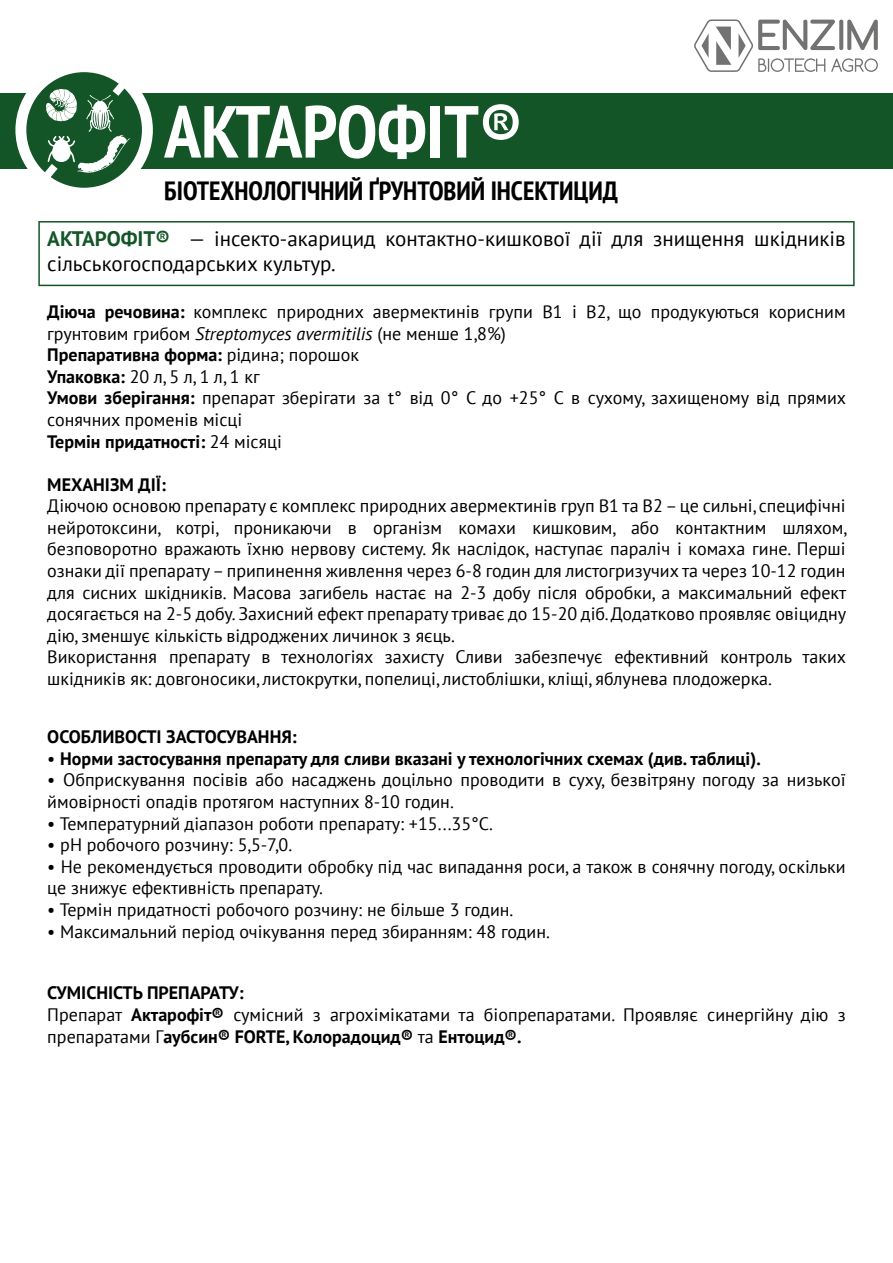
<style>
.page{position:relative;width:893px;height:1263px;background:#fff}
.page>*{position:absolute;margin:0;border:0;box-sizing:border-box;transform-origin:0 0}
.t1{font:700 condensed 73.5px "PT Sans";color:#fff}
.t2{font:700 condensed 26.4px "PT Sans";color:#000}
.t3{font:21px/25.2px "PT Sans";color:#000}
.t4{font:18px/21.6px "PT Sans";color:#000}
.t5{font:700 18px "PT Sans";color:#000}
.s1{font-weight:700;color:#145528}
.s2{font-weight:700}
.s3{font-style:italic}
.s4{font-weight:400}
</style>
<div class="page">
<div style="left:0;top:94px;width:893px;height:75px;background:#145528"></div>
<svg style="left:38px;top:221px;width:817px;height:65px"></svg>
<svg style="left:15px;top:72px;width:138px;height:116px"></svg>
<svg style="left:694px;top:20px;width:184px;height:52px"></svg>
<h1 class="t1" style="left:164px;top:83px;width:360px">АКТАРОФІТ®</h1>
<h2 class="t2" style="left:164px;top:173px;width:455px">БІОТЕХНОЛОГІЧНИЙ ҐРУНТОВИЙ ІНСЕКТИЦИД</h2>
<p class="t3" style="left:47px;top:225px;width:800px"><span class="s1">АКТАРОФІТ®</span> — інсекто-акарицид контактно-кишкової дії для знищення шкідників сільськогосподарських культур.</p>
<p class="t4" style="left:47px;top:300px;width:800px"><span class="s2">Діюча речовина:</span> комплекс природних авермектинів групи В1 і В2, що продукуються корисним грунтовим грибом <span class="s3">Streptomyces avermitilis</span> (не менше 1,8%)<br><span class="s2">Препаративна форма:</span> рідина; порошок<br><span class="s2">Упаковка:</span> 20 л, 5 л, 1 л, 1 кг<br><span class="s2">Умови зберігання:</span> препарат зберігати за t° від 0° С до +25° С в сухому, захищеному від прямих сонячних променів місці<br><span class="s2">Термін придатності:</span> 24 місяці</p>
<p class="t5" style="left:47px;top:472px;width:120px">МЕХАНІЗМ ДІЇ:</p>
<p class="t4" style="left:47px;top:495px;width:801px">Діючою основою препарату є комплекс природних авермектинів груп B1 та B2 – це сильні, специфічні нейротоксини, котрі, проникаючи в організм комахи кишковим, або контактним шляхом, безповоротно вражають їхню нервову систему. Як наслідок, наступає параліч і комаха гине. Перші ознаки дії препарату – припинення живлення через 6-8 годин для листогризучих та через 10-12 годин для сисних шкідників. Масова загибель настає на 2-3 добу після обробки, а максимальний ефект досягається на 2-5 добу. Захисний ефект препарату триває до 15-20 діб. Додатково проявляє овіцидну дію, зменшує кількість відроджених личинок з яєць.<br>Використання препарату в технологіях захисту Сливи забезпечує ефективний контроль таких шкідників як: довгоносики, листокрутки, попелиці, листоблішки, кліщі, яблунева плодожерка.</p>
<p class="t5" style="left:47px;top:725px;width:251px">ОСОБЛИВОСТІ ЗАСТОСУВАННЯ:</p>
<p class="t5" style="left:47px;top:746px;width:715px"><span class="s4">•</span> Норми застосування препарату для сливи вказані у технологічних схемах (див. таблиці).</p>
<p class="t4" style="left:47px;top:769px;width:800px">• Обприскування посівів або насаджень доцільно проводити в суху, безвітряну погоду за низької ймовірності опадів протягом наступних 8-10 годин.</p>
<p class="t4" style="left:47px;top:812px;width:447px">• Температурний діапазон роботи препарату: +15...35°С.</p>
<p class="t4" style="left:47px;top:833px;width:246px">• pH робочого розчину: 5,5-7,0.</p>
<p class="t4" style="left:47px;top:855px;width:800px">• Не рекомендується проводити обробку під час випадання роси, а також в сонячну погоду, оскільки це знижує ефективність препарату.</p>
<p class="t4" style="left:47px;top:898px;width:468px">• Термін придатності робочого розчину: не більше 3 годин.</p>
<p class="t4" style="left:47px;top:920px;width:504px">• Максимальний період очікування перед збиранням: 48 годин.</p>
<p class="t4" style="left:47px;top:982px;width:800px"><span class="s2">СУМІСНІСТЬ ПРЕПАРАТУ:<br></span>Препарат <span class="s2">Актарофіт®</span> сумісний з агрохімікатами та біопрепаратами. Проявляє синергійну дію з препаратами Г<span class="s2">аубсин® FORTE, Колорадоцид®</span> та <span class="s2">Ентоцид®.</span></p>
</div>
